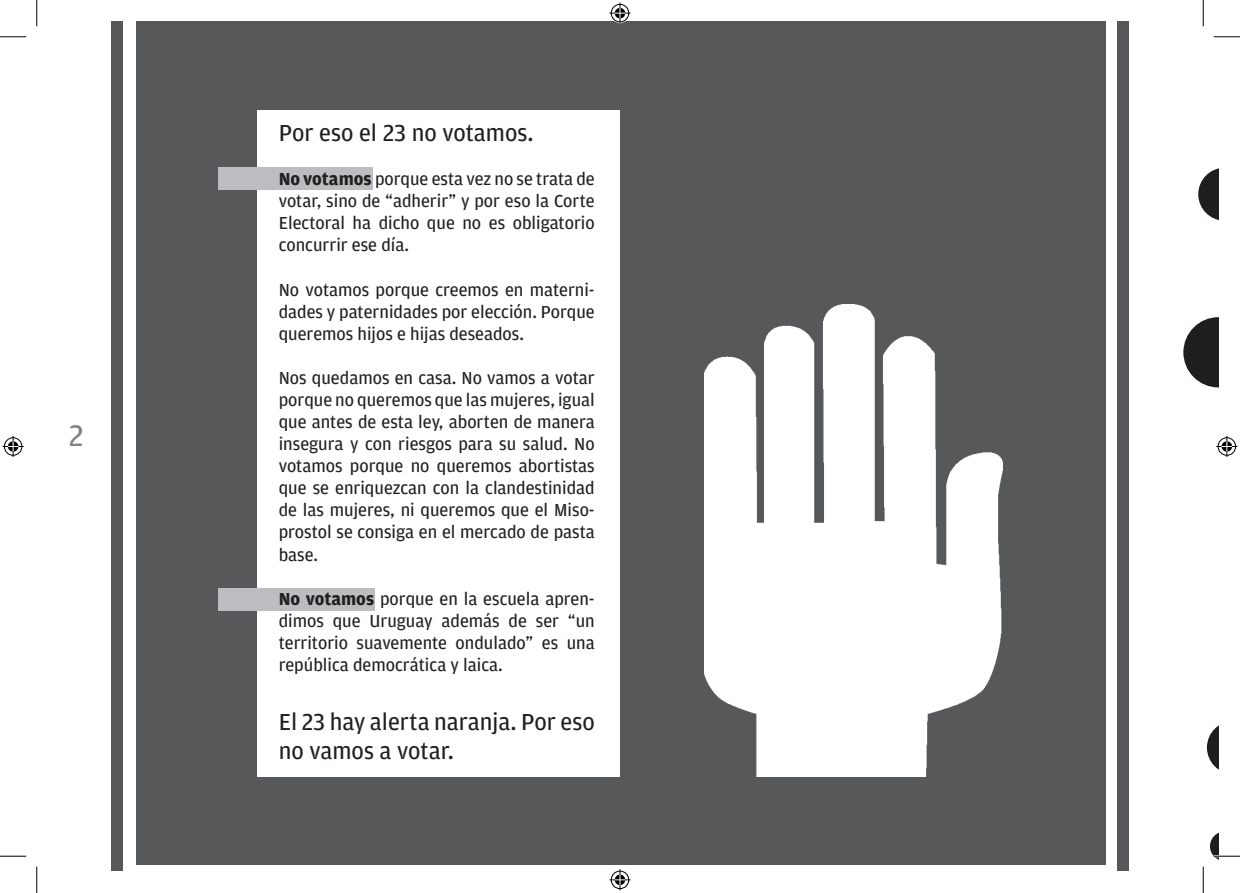
<style>
.page{position:relative;width:1240px;height:893px;background:#fff}
.page>*{position:absolute;margin:0;border:0;box-sizing:border-box;transform-origin:0 0}
.t1{font:31.5px "Amplitude";color:#808285}
.t2{font:24.5px/29.4px "Amplitude";color:#231f20}
.t3{font:18.38px/22.1px "Amplitude";color:#231f20;text-align:justify}
.s1{font-weight:700}
</style>
<div class="page">
<svg style="left:1198px;top:169px;width:19px;height:51px"></svg>
<svg style="left:1183px;top:317px;width:34px;height:70px"></svg>
<svg style="left:1206px;top:727px;width:11px;height:42px"></svg>
<div style="left:136px;top:22px;width:969px;height:842px;background:#57585a"></div>
<div style="left:257px;top:110px;width:362px;height:666px;background:#fff"></div>
<div style="left:218px;top:587px;width:156px;height:23px;background:#bcbdc0"></div>
<div style="left:218px;top:167px;width:155px;height:22px;background:#bcbdc0"></div>
<div style="left:111px;top:22px;width:11px;height:848px;background:#57585a"></div>
<div style="left:1117px;top:22px;width:11px;height:848px;background:#57585a"></div>
<img style="left:704px;top:305px;width:298px;height:471px">
<svg style="left:0;top:36px;width:26px;height:1px"></svg>
<svg style="left:1213px;top:36px;width:26px;height:1px"></svg>
<svg style="left:0;top:855px;width:26px;height:1px"></svg>
<svg style="left:1210px;top:832px;width:29px;height:28px"></svg>
<svg style="left:36px;top:0;width:1px;height:26px"></svg>
<svg style="left:36px;top:866px;width:1px;height:26px"></svg>
<svg style="left:1202px;top:0;width:1px;height:26px"></svg>
<svg style="left:1202px;top:866px;width:1px;height:26px"></svg>
<svg style="left:609px;top:3px;width:21px;height:21px"></svg>
<svg style="left:609px;top:869px;width:21px;height:20px"></svg>
<svg style="left:3px;top:436px;width:21px;height:21px"></svg>
<svg style="left:1216px;top:436px;width:21px;height:21px"></svg>
<h1 class="t1" style="left:69px;top:417px;width:16px">2</h1>
<h2 class="t2" style="left:279px;top:118px;width:256px">Por eso el 23 no votamos.</h2>
<p class="t3" style="left:279px;top:168px;width:317px"><span class="s1">No votamos</span> porque esta vez no se trata de votar, sino de “adherir” y por eso la Corte Electoral ha dicho que no es obligatorio concurrir ese día.</p>
<p class="t3" style="left:279px;top:278px;width:317px">No votamos porque creemos en materni&shy;dades y paternidades por elección. Porque queremos hijos e hijas deseados.</p>
<p class="t3" style="left:279px;top:367px;width:317px">Nos quedamos en casa. No vamos a votar porque no queremos que las mujeres, igual que antes de esta ley, aborten de manera insegura y con riesgos para su salud. No votamos porque no queremos abortistas que se enriquezcan con la clandestinidad de las mujeres, ni queremos que el Miso&shy;prostol se consiga en el mercado de pasta base.</p>
<p class="t3" style="left:279px;top:587px;width:317px"><span class="s1">No votamos</span> porque en la escuela apren&shy;dimos que Uruguay además de ser “un territorio suavemente ondulado” es una república democrática y laica.</p>
<h2 class="t2" style="left:279px;top:706px;width:317px">El 23 hay alerta naranja. Por eso no vamos a votar.</h2>
</div>
